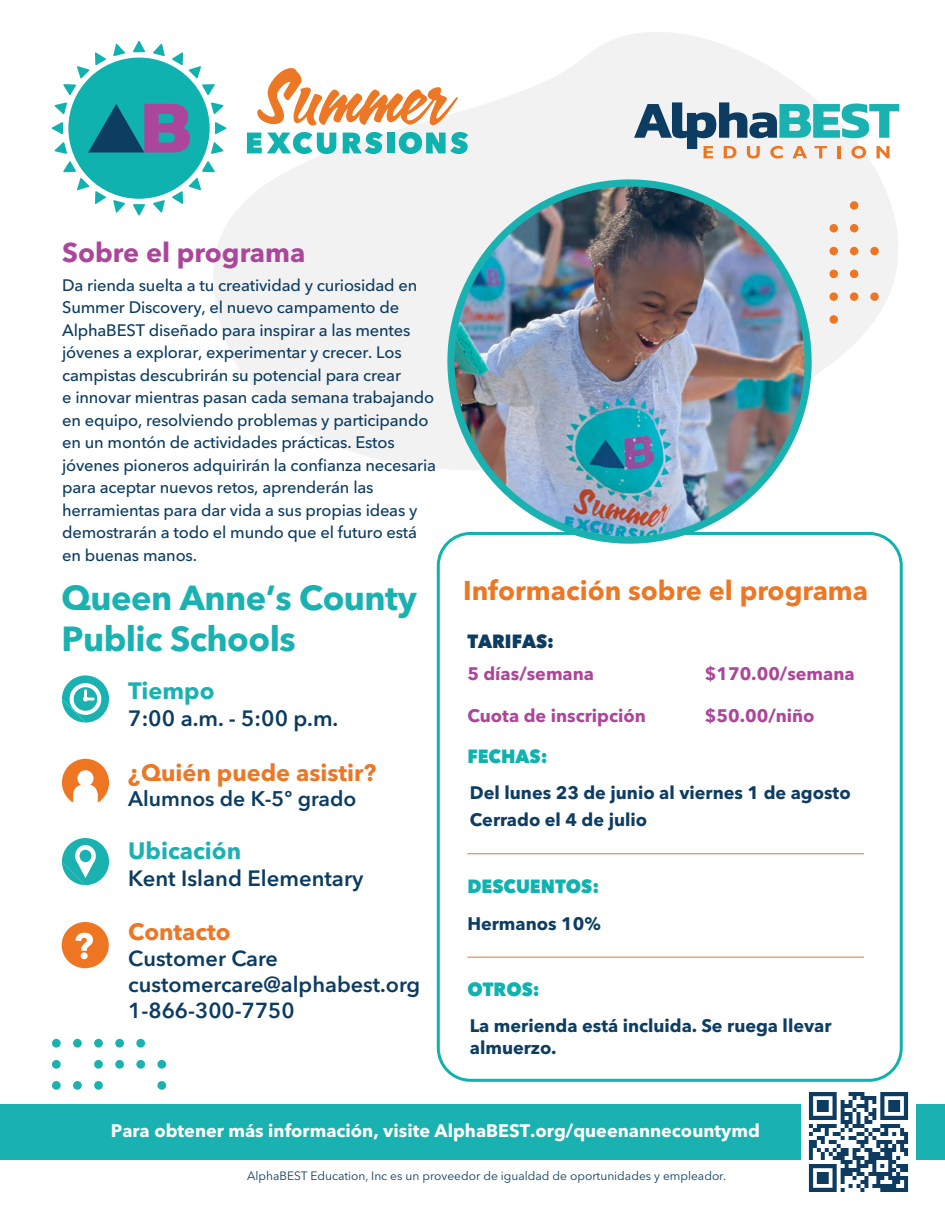
<style>
.page{position:relative;width:945px;height:1215px;background:#fff}
.page>*{position:absolute;margin:0;border:0;box-sizing:border-box;transform-origin:0 0}
.t1{font:700 34.5px/41.4px "Avenir Next LT Pro";letter-spacing:-.015em;color:#1ab2b1}
.t2{font:700 27px "Avenir Next LT Pro";color:#ec7725}
.t3{font:700 27px "Avenir Next LT Pro";color:#ac469a}
.t4{font:700 23.55px "Avenir Next LT Pro";color:#ec7725}
.t5{font:700 23.55px "Avenir Next LT Pro";color:#1ab2b1}
.t6{font:600 22.05px "Avenir Next LT Pro";color:#0c3c61}
.t7{font:600 21.6px/26px "Avenir Next LT Pro";color:#0c3c61}
.t8{font:600 21px "Avenir Next LT Pro";color:#0c3c61}
.t9{font:800 19.05px "Avenir Next LT Pro";color:#10b2b0;scale:.95 1}
.t10{font:800 19.05px "Avenir Next LT Pro";color:#0c3c61;scale:.95 1}
.t11{font:700 18px/27px "Avenir Next LT Pro";color:#0d3d61}
.t12{font:700 18px "Avenir Next LT Pro";color:#fff}
.t13{font:700 18px "Avenir Next LT Pro";color:#ac469a}
.t14{font:500 16.5px/22.5px "Avenir Next LT Pro";letter-spacing:-.01em;color:#0c3c61}
.t15{font:12px "Avenir Next LT Pro";color:#0e3d61}
</style>
<div class="page">
<div style="left:0;top:1104px;width:945px;height:55px;background:#1ab2b1"></div>
<div style="left:437px;top:532px;width:466px;height:550px;border:3px solid #10b2b0;border-radius:32px"></div>
<svg style="left:213px;top:32px;width:687px;height:435px;fill:#f2f2f3"></svg>
<svg style="left:52px;top:41px;width:174px;height:174px"></svg>
<svg style="left:399px;top:132px;width:69px;height:22px"></svg>
<div style="left:388px;top:133px;width:7px;height:20px;background:#10b2b0"></div>
<svg style="left:343px;top:132px;width:40px;height:22px"></svg>
<svg style="left:247px;top:132px;width:89px;height:22px"></svg>
<svg style="left:257px;top:68px;width:201px;height:58px"></svg>
<svg style="left:634px;top:102px;width:265px;height:57px"></svg>
<img style="left:430px;top:162px;width:399px;height:399px">
<div style="left:850px;top:201px;width:8px;height:9px;background:#ee7623;border-radius:50%"></div>
<div style="left:830px;top:224px;width:8px;height:8px;background:#ee7623;border-radius:50%"></div>
<div style="left:850px;top:224px;width:8px;height:8px;background:#ee7623;border-radius:50%"></div>
<div style="left:830px;top:247px;width:8px;height:8px;background:#ee7623;border-radius:50%"></div>
<div style="left:850px;top:247px;width:8px;height:8px;background:#ee7623;border-radius:50%"></div>
<div style="left:870px;top:247px;width:9px;height:8px;background:#ee7623;border-radius:50%"></div>
<div style="left:830px;top:270px;width:8px;height:8px;background:#ee7623;border-radius:50%"></div>
<div style="left:850px;top:270px;width:8px;height:8px;background:#ee7623;border-radius:50%"></div>
<div style="left:830px;top:292px;width:8px;height:9px;background:#ee7623;border-radius:50%"></div>
<div style="left:850px;top:292px;width:8px;height:9px;background:#ee7623;border-radius:50%"></div>
<div style="left:870px;top:292px;width:9px;height:9px;background:#ee7623;border-radius:50%"></div>
<div style="left:830px;top:315px;width:8px;height:9px;background:#ee7623;border-radius:50%"></div>
<hr style="left:467px;top:853px;width:397px;height:1px;background:#ec7725">
<hr style="left:467px;top:957px;width:397px;height:1px;background:#ec7725">
<div style="left:62px;top:922px;width:47px;height:46px;background:#ee7623;border-radius:50%"></div>
<svg style="left:75px;top:933px;width:18px;height:26px"></svg>
<svg style="left:62px;top:838px;width:47px;height:47px"></svg>
<svg style="left:62px;top:759px;width:47px;height:44px"></svg>
<svg style="left:62px;top:675px;width:47px;height:48px"></svg>
<div style="left:52px;top:1081px;width:9px;height:9px;background:#1ab2b1;border-radius:50%"></div>
<div style="left:52px;top:1060px;width:9px;height:9px;background:#1ab2b1;border-radius:50%"></div>
<div style="left:52px;top:1039px;width:9px;height:9px;background:#1ab2b1;border-radius:50%"></div>
<div style="left:73px;top:1081px;width:9px;height:9px;background:#1ab2b1;border-radius:50%"></div>
<div style="left:73px;top:1039px;width:9px;height:9px;background:#1ab2b1;border-radius:50%"></div>
<div style="left:94px;top:1081px;width:9px;height:9px;background:#1ab2b1;border-radius:50%"></div>
<div style="left:94px;top:1060px;width:9px;height:9px;background:#1ab2b1;border-radius:50%"></div>
<div style="left:94px;top:1039px;width:9px;height:9px;background:#1ab2b1;border-radius:50%"></div>
<div style="left:115px;top:1060px;width:9px;height:9px;background:#1ab2b1;border-radius:50%"></div>
<div style="left:115px;top:1039px;width:9px;height:9px;background:#1ab2b1;border-radius:50%"></div>
<div style="left:136px;top:1060px;width:9px;height:9px;background:#1ab2b1;border-radius:50%"></div>
<div style="left:136px;top:1039px;width:9px;height:9px;background:#1ab2b1;border-radius:50%"></div>
<div style="left:157px;top:1081px;width:9px;height:9px;background:#1ab2b1;border-radius:50%"></div>
<div style="left:157px;top:1060px;width:9px;height:9px;background:#1ab2b1;border-radius:50%"></div>
<img style="left:801px;top:1092px;width:115px;height:100px">
<h2 class="t3" style="left:62px;top:236px;width:245px">Sobre el programa</h2>
<p class="t14" style="left:62px;top:274px;width:375px">Da rienda suelta a tu creatividad y curiosidad en Summer Discovery, el nuevo campamento de AlphaBEST diseñado para inspirar a las mentes jóvenes a explorar, experimentar y crecer. Los campistas descubrirán su potencial para crear<br>e innovar mientras pasan cada semana trabajando en equipo, resolviendo problemas y participando en un montón de actividades prácticas. Estos jóvenes pioneros adquirirán la confianza necesaria para aceptar nuevos retos, aprenderán las herramientas para dar vida a sus propias ideas y demostrarán a todo el mundo que el futuro está en buenas manos.</p>
<h1 class="t1" style="left:62px;top:577px;width:357px">Queen Anne’s County<br>Public Schools</h1>
<h3 class="t5" style="left:128px;top:676px;width:88px">Tiempo</h3>
<h3 class="t6" style="left:128px;top:704px;width:212px">7:00 a.m. - 5:00 p.m.</h3>
<h3 class="t4" style="left:128px;top:758px;width:250px">¿Quién puede asistir?</h3>
<p class="t8" style="left:128px;top:786px;width:230px">Alumnos de K-5º grado</p>
<h3 class="t5" style="left:128px;top:837px;width:114px">Ubicación</h3>
<h3 class="t6" style="left:128px;top:865px;width:237px">Kent Island Elementary</h3>
<h3 class="t4" style="left:128px;top:918px;width:104px">Contacto</h3>
<h3 class="t7" style="left:128px;top:946px;width:294px">Customer Care customercare@alphabest.org<br>1-866-300-7750</h3>
<h2 class="t2" style="left:463px;top:574px;width:407px">Información sobre el programa</h2>
<p class="t10" style="left:467px;top:629px;width:93px">TARIFAS:</p>
<p class="t13" style="left:467px;top:663px;width:128px">5 días/semana</p>
<p class="t13" style="left:705px;top:663px;width:151px">$170.00/semana</p>
<p class="t13" style="left:467px;top:705px;width:180px">Cuota de inscripción</p>
<p class="t13" style="left:705px;top:705px;width:111px">$50.00/niño</p>
<p class="t9" style="left:467px;top:745px;width:86px">FECHAS:</p>
<p class="t11" style="left:470px;top:779px;width:382px">Del lunes 23 de junio al viernes 1 de agosto<br>Cerrado el 4 de julio</p>
<p class="t9" style="left:467px;top:874px;width:140px">DESCUENTOS:</p>
<p class="t11" style="left:467px;top:910px;width:135px">Hermanos 10%</p>
<p class="t9" style="left:467px;top:978px;width:78px">OTROS:</p>
<p class="t11" style="left:470px;top:1015px;width:363px;line-height:21.6px">La merienda está incluida. Se ruega llevar almuerzo.</p>
<p class="t12" style="left:111px;top:1120px;width:651px">Para obtener más información, visite AlphaBEST.org/queenannecountymd</p>
<p class="t15" style="left:247px;top:1169px;width:481px">AlphaBEST Education, Inc es un proveedor de igualdad de oportunidades y empleador.</p>
</div>
